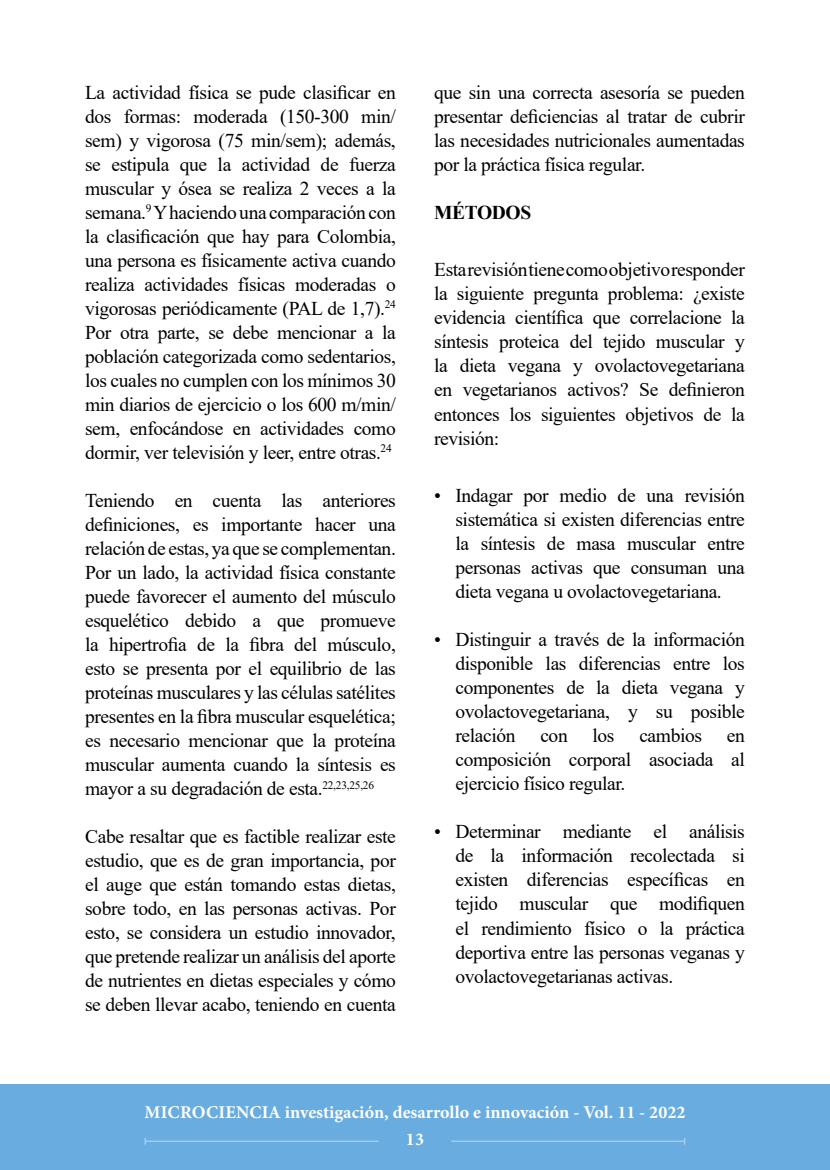
<style>
.page{position:relative;width:830px;height:1170px;background:#fff}
.page>*{position:absolute;margin:0;border:0;box-sizing:border-box;transform-origin:0 0}
.t1{font:19.5px/24px "Times New Roman";letter-spacing:-.02em;color:#000;text-align:justify}
.t2{font:700 19.5px "Times New Roman";letter-spacing:-.02em;color:#000}
.t3{font:700 18px "Minion Pro";color:#fff}
</style>
<div class="page">
<div style="left:0;top:1084px;width:829px;height:85px;background:#69acdf"></div>
<hr style="left:145px;top:1140px;width:233px;height:1px;background:#a3ccee">
<hr style="left:451px;top:1140px;width:233px;height:1px;background:#a3ccee">
<p class="t1" style="left:85px;top:79px;width:312px">La actividad física se pude clasificar en dos formas: moderada (150-300 min/ sem) y vigorosa (75 min/sem); además, se estipula que la actividad de fuerza muscular y ósea se realiza 2 veces a la semana.<sup>9</sup> Y haciendo una comparación con la clasificación que hay para Colombia, una persona es físicamente activa cuando realiza actividades físicas moderadas o vigorosas periódicamente (PAL de 1,7).<sup>24<br></sup>Por otra parte, se debe mencionar a la población categorizada como sedentarios, los cuales no cumplen con los mínimos 30 min diarios de ejercicio o los 600 m/min/ sem, enfocándose en actividades como dormir, ver televisión y leer, entre otras.<sup>24</sup></p>
<p class="t1" style="left:85px;top:487px;width:312px">Teniendo en cuenta las anteriores definiciones, es importante hacer una relación de estas, ya que se complementan.<br>Por un lado, la actividad física constante puede favorecer el aumento del músculo esquelético debido a que promueve la hipertrofia de la fibra del músculo, esto se presenta por el equilibrio de las proteínas musculares y las células satélites presentes en la fibra muscular esquelética; es necesario mencionar que la proteína muscular aumenta cuando la síntesis es mayor a su degradación de esta.<sup>22,23,25,26</sup></p>
<p class="t1" style="left:85px;top:823px;width:312px">Cabe resaltar que es factible realizar este estudio, que es de gran importancia, por el auge que están tomando estas dietas, sobre todo, en las personas activas. Por esto, se considera un estudio innovador, que pretende realizar un análisis del aporte de nutrientes en dietas especiales y cómo se deben llevar acabo, teniendo en cuenta</p>
<p class="t1" style="left:434px;top:79px;width:312px">que sin una correcta asesoría se pueden presentar deficiencias al tratar de cubrir las necesidades nutricionales aumentadas por la práctica física regular.</p>
<p class="t2" style="left:434px;top:198px;width:98px">MÉTODOS</p>
<p class="t1" style="left:434px;top:257px;width:312px">Esta revisión tiene como objetivo responder la siguiente pregunta problema: ¿existe evidencia científica que correlacione la síntesis proteica del tejido muscular y la dieta vegana y ovolactovegetariana en vegetarianos activos? Se definieron entonces los siguientes objetivos de la revisión:</p>
<p class="t1" style="left:455px;top:483px;width:291px;text-indent:-21px">• Indagar por medio de una revisión sistemática si existen diferencias entre la síntesis de masa muscular entre personas activas que consuman una dieta vegana u ovolactovegetariana.</p>
<p class="t1" style="left:455px;top:627px;width:291px;text-indent:-21px">• Distinguir a través de la información disponible las diferencias entre los componentes de la dieta vegana y ovolactovegetariana, y su posible relación</p>
<p class="t1" style="left:540px;top:723px;width:29px">con</p>
<p class="t1" style="left:592px;top:723px;width:23px">los</p>
<p class="t1" style="left:639px;top:723px;width:64px">cambios</p>
<p class="t1" style="left:455px;top:723px;width:291px;text-indent:271px">en composición corporal asociada al ejercicio físico regular.</p>
<p class="t1" style="left:455px;top:819px;width:291px;text-indent:-21px">• Determinar mediante el análisis de la información recolectada si existen diferencias específicas en tejido muscular que modifiquen el rendimiento físico o la práctica deportiva entre las personas veganas y ovolactovegetarianas activas.</p>
<p class="t3" style="left:145px;top:1099px;width:542px">MICROCIENCIA investigación, desarrollo e innovación - Vol. 11 - 2022</p>
<p class="t3" style="left:406px;top:1126px;width:19px">13</p>
</div>
